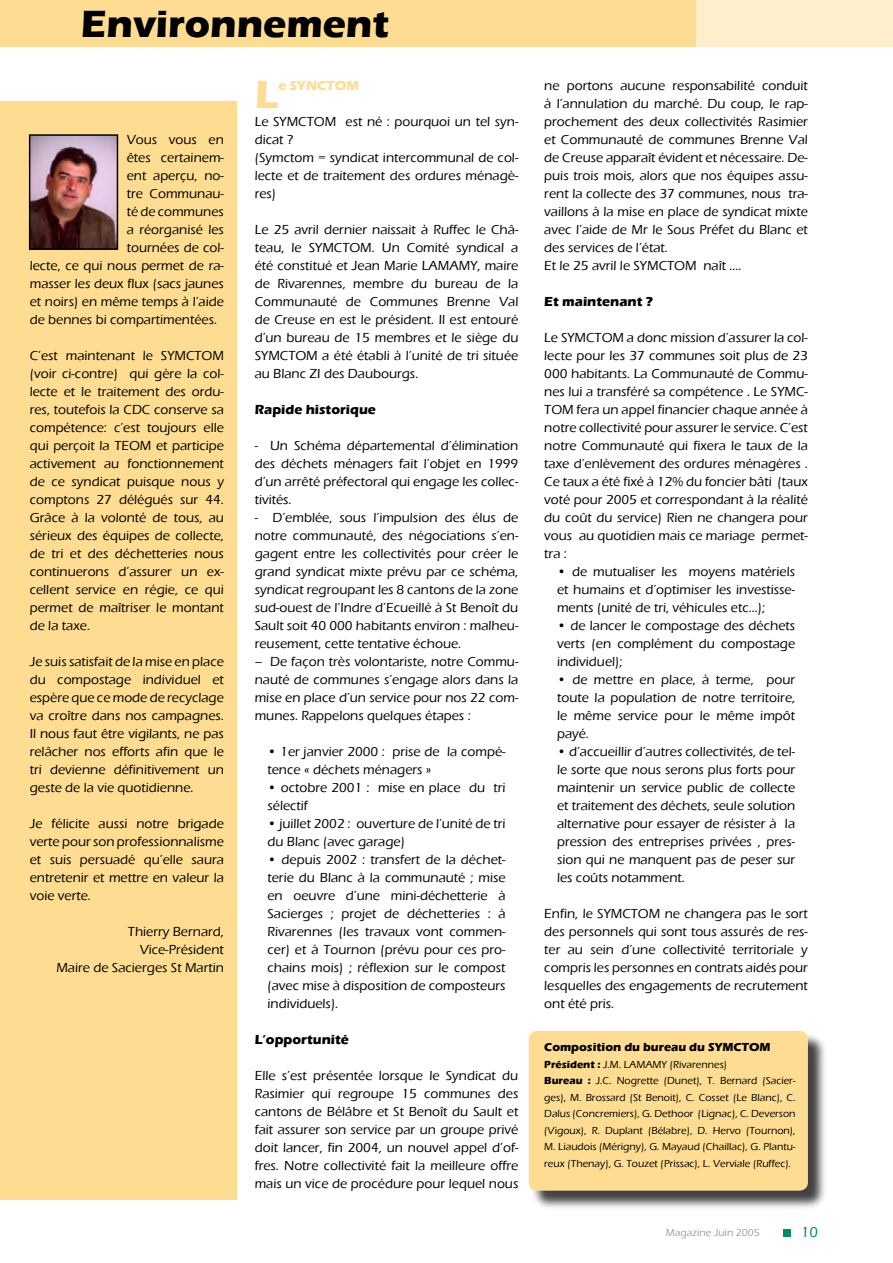
<style>
.page{position:relative;width:893px;height:1263px;background:#fff}
.page>*{position:absolute;margin:0;border:0;box-sizing:border-box;transform-origin:0 0}
.t1{font:700 40.5px "Eras ITC";color:#fedd92}
.t2{font:700 39px "Eras ITC";color:#000}
.t3{font:500 15px "Eras ITC";color:#008b6c}
.t4{font:500 13.5px/18px "Eras ITC";color:#000;text-align:justify}
.t5{font:700 13.5px "Eras ITC";color:#000}
.t6{font:700 13.5px "Eras ITC";color:#fedd92}
.t7{font:700 12px "Eras ITC";color:#000}
.t8{font:500 10.5px/16.5px "Eras ITC";color:#000}
.t9{font:500 10.5px "Eras ITC";color:#9d9fa1}
.s1{font-weight:700}
</style>
<div class="page">
<div style="left:0;top:101px;width:236px;height:1098px;background:#fedd92"></div>
<div style="left:783px;top:1229px;width:8px;height:8px;background:#008b6c"></div>
<img style="left:32px;top:137px;width:83px;height:110px">
<div style="left:29px;top:134px;width:89px;height:116px;border:2px solid #000"></div>
<div style="left:0;top:0;width:697px;height:47px;background:#fedd92"></div>
<div style="left:696px;top:0;width:197px;height:47px;background:#ffeecb"></div>
<div style="left:530px;top:1032px;width:298px;height:179px;background:#000;opacity:.75"></div>
<div style="left:529px;top:1031px;width:279px;height:160px;background:#fedd92;border-radius:9px"></div>
<h2 class="t2" style="left:81px;top:1px;width:310px">Environnement</h2>
<p class="t4" style="left:127px;top:131px;width:99px">Vous vous en</p>
<p class="t4" style="left:127px;top:149px;width:99px">êtes certainem-</p>
<p class="t4" style="left:127px;top:167px;width:99px">ent aperçu, no-</p>
<p class="t4" style="left:127px;top:185px;width:99px">tre Communau-</p>
<p class="t4" style="left:127px;top:203px;width:99px">té de communes</p>
<p class="t4" style="left:127px;top:221px;width:99px">a réorganisé les</p>
<p class="t4" style="left:127px;top:239px;width:99px">tournées de col-</p>
<p class="t4" style="left:30px;top:257px;width:196px">lecte, ce qui nous permet de ra-</p>
<p class="t4" style="left:30px;top:275px;width:196px">masser les deux flux (sacs jaunes</p>
<p class="t4" style="left:30px;top:293px;width:196px">et noirs) en même temps à l’aide</p>
<p class="t4" style="left:30px;top:311px;width:189px">de bennes bi compartimentées.</p>
<p class="t4" style="left:30px;top:347px;width:196px">C’est maintenant le SYMCTOM (voir ci-contre) qui gère la col&shy;lecte et le traitement des ordu&shy;res, toutefois la CDC conserve sa compétence: c’est toujours elle qui perçoit la TEOM et participe activement au fonctionnement de ce syndicat puisque nous y comptons 27 délégués sur 44.<br>Grâce à la volonté de tous, au sérieux des équipes de collecte, de tri et des déchetteries nous continuerons d’assurer un ex&shy;cellent service en régie, ce qui permet de maîtriser le montant de la taxe.</p>
<p class="t4" style="left:30px;top:653px;width:196px">Je suis satisfait de la mise en place du compostage individuel et espère que ce mode de recyclage va croître dans nos campagnes.<br>Il nous faut être vigilants, ne pas relâcher nos efforts afin que le tri devienne définitivement un geste de la vie quotidienne.</p>
<p class="t4" style="left:30px;top:815px;width:196px">Je félicite aussi notre brigade verte pour son professionnalisme et suis persuadé qu’elle saura entretenir et mettre en valeur la voie verte.</p>
<p class="t4" style="left:56px;top:923px;width:169px;text-align:right">Thierry Bernard,<br>Vice-Président<br>Maire de Sacierges St Martin</p>
<h1 class="t1" style="left:255px;top:71px;width:25px">L</h1>
<p class="t6" style="left:278px;top:78px;width:82px">e SYNCTOM</p>
<p class="t4" style="left:255px;top:113px;width:265px;text-align:left">Le SYMCTOM est né : pourquoi un tel syn&shy;dicat ?<br>(Symctom = syndicat intercommunal de col&shy;lecte et de traitement des ordures ménagè&shy;res)</p>
<p class="t4" style="left:255px;top:221px;width:265px">Le 25 avril dernier naissait à Ruffec le Châ&shy;teau, le SYMCTOM. Un Comité syndical a été constitué et Jean Marie LAMAMY, maire de Rivarennes, membre du bureau de la Communauté de Communes Brenne Val de Creuse en est le président. Il est entouré d’un bureau de 15 membres et le siège du SYMCTOM a été établi à l’unité de tri située au Blanc ZI des Daubourgs.</p>
<p class="t5" style="left:255px;top:402px;width:123px">Rapide historique</p>
<p class="t4" style="left:255px;top:437px;width:265px">- Un Schéma départemental d’élimination des déchets ménagers fait l’objet en 1999 d’un arrêté préfectoral qui engage les collec&shy;tivités.</p>
<p class="t4" style="left:255px;top:509px;width:265px">- D’emblée, sous l’impulsion des élus de notre communauté, des négociations s’en&shy;gagent entre les collectivités pour créer le grand syndicat mixte prévu par ce schéma, syndicat regroupant les 8 cantons de la zone sud-ouest de l’Indre d’Ecueillé à St Benoît du Sault soit 40 000 habitants environ : malheu&shy;reusement, cette tentative échoue.</p>
<p class="t4" style="left:255px;top:653px;width:265px">– De façon très volontariste, notre Commu&shy;nauté de communes s’engage alors dans la mise en place d’un service pour nos 22 com&shy;munes. Rappelons quelques étapes :</p>
<p class="t4" style="left:267px;top:743px;width:240px">• 1er janvier 2000 : prise de la compé&shy;tence « déchets ménagers »</p>
<p class="t4" style="left:267px;top:779px;width:240px">• octobre 2001 : mise en place du tri sélectif</p>
<p class="t4" style="left:267px;top:815px;width:240px">• juillet 2002 : ouverture de l’unité de tri du Blanc (avec garage)</p>
<p class="t4" style="left:267px;top:851px;width:240px">• depuis 2002 : transfert de la déchet&shy;terie du Blanc à la communauté ; mise en oeuvre d’une mini-déchetterie à Sacierges ; projet de déchetteries : à Rivarennes (les travaux vont commen&shy;cer) et à Tournon (prévu pour ces pro&shy;chains mois) ; réflexion sur le compost (avec mise à disposition de composteurs individuels).</p>
<p class="t5" style="left:255px;top:1032px;width:96px">L’opportunité</p>
<p class="t4" style="left:255px;top:1067px;width:265px">Elle s’est présentée lorsque le Syndicat du Rasimier qui regroupe 15 communes des cantons de Bélâbre et St Benoît du Sault et fait assurer son service par un groupe privé doit lancer, fin 2004, un nouvel appel d’of&shy;fres. Notre collectivité fait la meilleure offre mais un vice de procédure pour lequel nous</p>
<p class="t4" style="left:544px;top:77px;width:265px;text-align:left">ne portons aucune responsabilité conduit à l’annulation du marché. Du coup, le rap&shy;prochement des deux collectivités Rasimier et Communauté de communes Brenne Val de Creuse apparaît évident et nécessaire. De&shy;puis trois mois, alors que nos équipes assu&shy;rent la collecte des 37 communes, nous tra&shy;vaillons à la mise en place de syndicat mixte avec l’aide de Mr le Sous Préfet du Blanc et des services de l’état.<br>Et le 25 avril le SYMCTOM naît ....</p>
<p class="t5" style="left:544px;top:294px;width:110px">Et maintenant ?</p>
<p class="t4" style="left:544px;top:329px;width:265px">Le SYMCTOM a donc mission d’assurer la col&shy;lecte pour les 37 communes soit plus de 23<br>000 habitants. La Communauté de Commu&shy;nes lui a transféré sa compétence . Le SYMC-TOM fera un appel financier chaque année à notre collectivité pour assurer le service. C’est notre Communauté qui fixera le taux de la taxe d’enlèvement des ordures ménagères .<br>Ce taux a été fixé à 12% du foncier bâti (taux voté pour 2005 et correspondant à la réalité du coût du service) Rien ne changera pour vous au quotidien mais ce mariage permet&shy;tra :</p>
<p class="t4" style="left:557px;top:563px;width:240px">• de mutualiser les moyens matériels et humains et d’optimiser les investisse&shy;ments (unité de tri, véhicules etc...);</p>
<p class="t4" style="left:557px;top:617px;width:240px">• de lancer le compostage des déchets verts (en complément du compostage individuel);</p>
<p class="t4" style="left:557px;top:671px;width:240px">• de mettre en place, à terme, pour toute la population de notre territoire, le même service pour le même impôt payé.</p>
<p class="t4" style="left:557px;top:743px;width:240px">• d’accueillir d’autres collectivités, de tel&shy;le sorte que nous serons plus forts pour maintenir un service public de collecte et traitement des déchets, seule solution alternative pour essayer de résister à la pression des entreprises privées , pres&shy;sion qui ne manquent pas de peser sur les coûts notamment.</p>
<p class="t4" style="left:544px;top:905px;width:265px">Enfin, le SYMCTOM ne changera pas le sort des personnels qui sont tous assurés de res&shy;ter au sein d’une collectivité territoriale y compris les personnes en contrats aidés pour lesquelles des engagements de recrutement ont été pris.</p>
<p class="t7" style="left:544px;top:1040px;width:228px">Composition du bureau du SYMCTOM</p>
<p class="t8" style="left:544px;top:1056px;width:253px"><span class="s1">Président :</span> J.M. LAMAMY (Rivarennes)<br><span class="s1">Bureau :</span> J.C. Nogrette (Dunet), T. Bernard (Sacier&shy;ges), M. Brossard (St Benoit), C. Cosset (Le Blanc), C.<br>Dalus (Concremiers), G. Dethoor (Lignac), C. Deverson (Vigoux), R. Duplant (Bélabre), D. Hervo (Tournon), M. Liaudois (Mérigny), G. Mayaud (Chaillac), G. Plantu&shy;reux (Thenay), G. Touzet (Prissac), L. Verviale (Ruffec).</p>
<p class="t9" style="left:666px;top:1227px;width:95px">Magazine Juin 2005</p>
<p class="t3" style="left:801px;top:1224px;width:19px">10</p>
</div>
